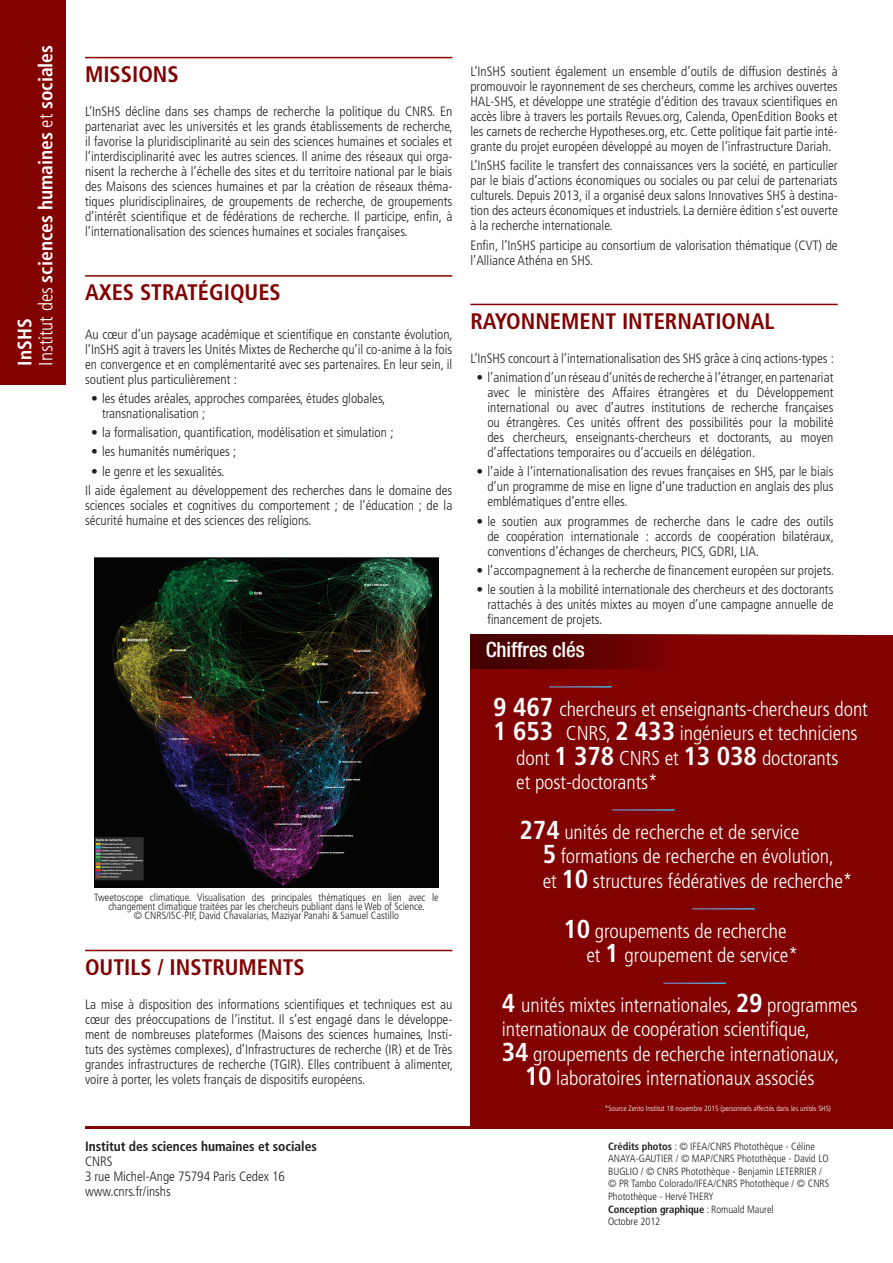
<style>
.page{position:relative;width:893px;height:1263px;background:#fff}
.page>*{position:absolute;margin:0;border:0;box-sizing:border-box;transform-origin:0 0}
.t1{font:700 condensed 22.5px "Frutiger LT Std";color:#820101}
.t2{font:500 condensed 21px "Helvetica Neue LT Std";letter-spacing:-.005em;color:#fff}
.t3{font:300 condensed 20.1px/24.5px "Frutiger LT Std";letter-spacing:-.005em;color:#fff}
.t4{font:700 condensed 19.5px/21px "Frutiger LT Std";color:#fff}
.t5{font:300 condensed 13.5px/15px "Frutiger LT Std";color:#231f20;text-align:justify}
.t6{font:700 condensed 13.5px "Frutiger LT Std";letter-spacing:-.005em;color:#231f20}
.t7{font:300 condensed 10.5px/12.6px "Frutiger LT Std";color:#231f20}
.t8{font:300 condensed 7.5px "Frutiger LT Std";color:#fff}
.s1{font-weight:300}
.s2{font-weight:700;font-size:25.95px}
.s3{font-weight:700}
</style>
<div class="page">
<div style="left:470px;top:635px;width:423px;height:492px;background:#820101"></div>
<hr style="left:85px;top:1126px;width:808px;height:3px;background:#820101">
<div style="left:0;top:0;width:66px;height:385px;background:#820101"></div>
<hr style="left:85px;top:57px;width:367px;height:1px;background:#820101">
<hr style="left:85px;top:275px;width:367px;height:2px;background:#820101">
<hr style="left:85px;top:950px;width:367px;height:1px;background:#820101">
<svg style="left:470px;top:635px;width:184px;height:34px;background:#580000"></svg>
<hr style="left:612px;top:809px;width:62px;height:2px;background:#fff">
<hr style="left:549px;top:686px;width:62px;height:2px;background:#fff">
<hr style="left:663px;top:982px;width:63px;height:2px;background:#fff">
<hr style="left:692px;top:908px;width:63px;height:1px;background:#fff">
<hr style="left:470px;top:304px;width:368px;height:1px;background:#820101">
<img style="left:94px;top:557px;width:345px;height:331px">
<h3 class="t4" style="left:14px;top:366px;width:322px;rotate:-90deg">InSHS<br><span class="s1">Institut des</span> sciences humaines <span class="s1">et</span> sociales</h3>
<h1 class="t1" style="left:85px;top:61px;width:95px">MissionS</h1>
<p class="t5" style="left:85px;top:104px;width:369px">L’InSHS décline dans ses champs de recherche la politique du CNRS. En partenariat avec les universités et les grands établissements de recherche, il favorise la pluridisciplinarité au sein des sciences humaines et sociales et l’interdisciplinarité avec les autres sciences. Il anime des réseaux qui orga&shy;nisent la recherche à l’échelle des sites et du territoire national par le biais des Maisons des sciences humaines et par la création de réseaux théma&shy;tiques pluridisciplinaires, de groupements de recherche, de groupements d’intérêt scientifique et de fédérations de recherche. Il participe, enfin, à l’internationalisation des sciences humaines et sociales françaises.</p>
<h1 class="t1" style="left:85px;top:279px;width:197px">AXES STRATÉGIQUES</h1>
<p class="t5" style="left:85px;top:327px;width:369px">Au cœur d’un paysage académique et scientifique en constante évolution, l’InSHS agit à travers les Unités Mixtes de Recherche qu’il co-anime à la fois en convergence et en complémentarité avec ses partenaires. En leur sein, il soutient plus particulièrement :</p>
<p class="t5" style="left:102px;top:391px;width:285px;text-indent:-11px">• les études aréales, approches comparées, études globales, transnationalisation ;</p>
<p class="t5" style="left:91px;top:425px;width:304px">• la formalisation, quantification, modélisation et simulation ;</p>
<p class="t5" style="left:91px;top:444px;width:147px">• les humanités numériques ;</p>
<p class="t5" style="left:85px;top:461px;width:369px;line-height:19.2px;text-indent:6px">• le genre et les sexualités.<br>Il aide également au développement des recherches dans le domaine des</p>
<p class="t5" style="left:85px;top:498px;width:369px">sciences sociales et cognitives du comportement ; de l’éducation ; de la sécurité humaine et des sciences des religions.</p>
<p class="t7" style="left:94px;top:893px;width:346px;line-height:9px;text-align:center">Tweetoscope climatique. Visualisation des principales thématiques en lien avec le changement climatique traitées par les chercheurs publiant dans le Web of Science.<br>© CNRS/ISC-PIF, David Chavalarias, Maziyar Panahi &amp; Samuel Castillo</p>
<h1 class="t1" style="left:85px;top:953px;width:120px">OUTILS / Instrume</h1>
<h1 class="t1" style="left:268px;top:953px;width:26px">nts</h1>
<p class="t5" style="left:85px;top:997px;width:369px">La mise à disposition des informations scientifiques et techniques est au cœur des préoccupations de l’institut. Il s’est engagé dans le développe&shy;ment de nombreuses plateformes (Maisons des sciences humaines, Insti&shy;tuts des systèmes complexes), d’Infrastructures de recherche (IR) et de Très grandes infrastructures de recherche (TGIR). Elles contribuent à alimenter, voire à porter, les volets français de dispositifs européens.</p>
<p class="t6" style="left:85px;top:1138px;width:233px">Institut des sciences humaines et sociales</p>
<p class="t5" style="left:85px;top:1154px;width:202px;text-align:left">CNRS<br>3 rue Michel-Ange 75794 Paris Cedex 16 www.cnrs.fr/inshs</p>
<p class="t5" style="left:470px;top:64px;width:369px">L’InSHS soutient également un ensemble d’outils de diffusion destinés à promouvoir le rayonnement de ses chercheurs, comme les archives ouvertes HAL-SHS, et développe une stratégie d’édition des travaux scientifiques en accès libre à travers les portails Revues.org, Calenda, OpenEdition Books et les carnets de recherche Hypotheses.org, etc. Cette politique fait partie inté&shy;grante du projet européen développé au moyen de l’infrastructure Dariah.</p>
<p class="t5" style="left:470px;top:158px;width:369px">L’InSHS facilite le transfert des connaissances vers la société, en particulier par le biais d’actions économiques ou sociales ou par celui de partenariats culturels. Depuis 2013, il a organisé deux salons Innovatives SHS à destina&shy;tion des acteurs économiques et industriels. La dernière édition s’est ouverte à la recherche internationale.</p>
<p class="t5" style="left:470px;top:238px;width:369px">Enfin, l’InSHS participe au consortium de valorisation thématique (CVT) de l’Alliance Athéna en SHS.</p>
<h1 class="t1" style="left:470px;top:307px;width:51px">RAYONN</h1>
<h1 class="t1" style="left:550px;top:307px;width:214px">EMENT International</h1>
<p class="t5" style="left:470px;top:351px;width:365px">L’InSHS concourt à l’internationalisation des SHS grâce à cinq actions-types :</p>
<p class="t5" style="left:487px;top:370px;width:348px;text-indent:-11px">• l’animation d’un réseau d’unités de recherche à l’étranger, en partenariat avec le ministère des Affaires étrangères et du Développement international ou avec d’autres institutions de recherche françaises ou étrangères. Ces unités offrent des possibilités pour la mobilité des chercheurs, enseignants-chercheurs et doctorants, au moyen d’affectations temporaires ou d’accueils en délégation.</p>
<p class="t5" style="left:487px;top:464px;width:348px;text-indent:-11px">• l’aide à l’internationalisation des revues françaises en SHS, par le biais d’un programme de mise en ligne d’une traduction en anglais des plus emblématiques d’entre elles.</p>
<p class="t5" style="left:487px;top:514px;width:348px;text-indent:-11px">• le soutien aux programmes de recherche dans le cadre des outils de coopération internationale : accords de coopération bilatéraux, conventions d’échanges de chercheurs, PICS, GDRI, LIA.</p>
<p class="t5" style="left:476px;top:563px;width:359px">• l’accompagnement à la recherche de financement européen sur projets.</p>
<p class="t5" style="left:487px;top:582px;width:348px;text-indent:-11px">• le soutien à la mobilité internationale des chercheurs et des doctorants rattachés à des unités mixtes au moyen d’une campagne annuelle de financement de projets.</p>
<h2 class="t2" style="left:486px;top:637px;width:100px">Chiffres clés</h2>
<h3 class="t3" style="left:493px;top:697px;width:376px"><span class="s2">9 467</span> chercheurs et enseignants-chercheurs dont</h3>
<h3 class="t3" style="left:493px;top:721px;width:366px"><span class="s2">1 653</span> CNRS, <span class="s2">2 433</span> ingénieurs et techniciens</h3>
<h3 class="t3" style="left:516px;top:746px;width:324px">dont <span class="s2">1 378</span> CNRS et <span class="s2">13 038</span> doctorants</h3>
<h3 class="t3" style="left:516px;top:770px;width:143px">et post-doctorants*</h3>
<h3 class="t3" style="left:543px;top:820px;width:311px;text-indent:-23px"><span class="s2">274</span> unités de recherche et de service<br><span class="s2">5</span> formations de recherche en évolution, et <span class="s2">10</span> structures fédératives de recherche*</h3>
<h3 class="t3" style="left:586px;top:919px;width:213px;text-indent:-23px"><span class="s2">10</span> groupements de recherche et <span class="s2">1</span> groupement de service*</h3>
<h3 class="t3" style="left:502px;top:993px;width:357px"><span class="s2">4</span> unités mixtes internationales, <span class="s2">29</span> programmes</h3>
<h3 class="t3" style="left:502px;top:1017px;width:310px">internationaux de coopération scientifique,</h3>
<h3 class="t3" style="left:502px;top:1042px;width:339px"><span class="s2">34</span> groupements de recherche internationaux,</h3>
<h3 class="t3" style="left:525px;top:1066px;width:291px"><span class="s2">10</span> laboratoires internationaux associés</h3>
<p class="t8" style="left:605px;top:1104px;width:228px">*Source Zento Institut 18 novembre 2015 (personnels affectés dans les unités SHS)</p>
<p class="t7" style="left:608px;top:1140px;width:223px"><span class="s3">Crédits photos</span> : © IFEA/CNRS Photothèque - Céline ANAYA-GAUTIER / © MAP/CNRS Photothèque - David LO BUGLIO / © CNRS Photothèque - Benjamin LETERRIER / © PR Tambo Colorado/IFEA/CNRS Photothèque / © CNRS Photothèque - Hervé THERY<br><span class="s3">Conception graphique</span> : Romuald Maurel<br>Octobre 2012</p>
</div>
